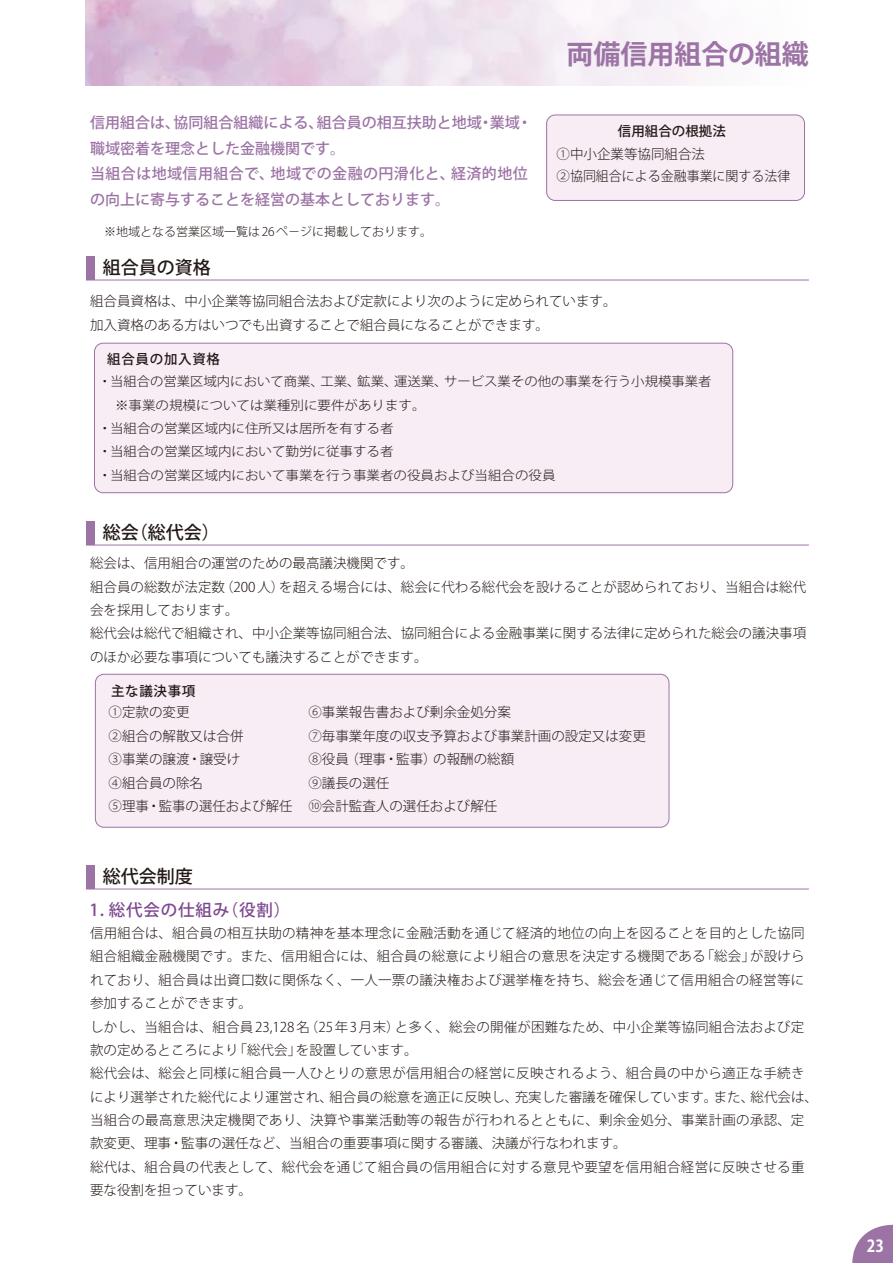
<style>
.page{position:relative;width:893px;height:1263px;background:#fff}
.page>*{position:absolute;margin:0;border:0;box-sizing:border-box;transform-origin:0 0}
.t1{font:700 27px "Koz Go Pro";color:#9c73a5}
.t2{font:500 18px "Koz Go Pro";color:#221815}
.t3{font:500 16.5px "Koz Go Pro";letter-spacing:.05em;color:#7d488f}
.t4{font:700 16.5px "Koz Go Pro";color:#fff;scale:.9 1}
.t5{font:500 15px/25.5px "Koz Go Pro";color:#9c73a5}
.t6{font:300 13.5px/23.4px "Koz Go Pro";letter-spacing:.02em;color:#221815}
.t7{font:300 13.5px/23.4px "Koz Go Pro";color:#221815}
.t8{font:500 13.5px/21.1px "Koz Go Pro";letter-spacing:.05em;color:#221815}
.t9{font:300 12.9px/23.4px "Koz Go Pro";color:#221815;scale:1.05 1}
.t10{font:300 12px "Koz Go Pro";color:#221815}
.s1{font-weight:500}
.s2{font-weight:300}
</style>
<div class="page">
<svg style="left:86px;top:0;width:618px;height:85px"></svg>
<svg style="left:852px;top:1224px;width:41px;height:39px"></svg>
<hr style="left:86px;top:280px;width:723px;height:1px;background:#9c73a5">
<div style="left:86px;top:257px;width:8px;height:23px;background:#9c73a5"></div>
<hr style="left:86px;top:545px;width:723px;height:1px;background:#9c73a5">
<div style="left:86px;top:522px;width:8px;height:23px;background:#9c73a5"></div>
<hr style="left:86px;top:889px;width:723px;height:1px;background:#9c73a5">
<div style="left:86px;top:866px;width:8px;height:23px;background:#9c73a5"></div>
<div style="left:547px;top:115px;width:257px;height:85px;background:#f8ecf5;border-radius:9px"></div>
<div style="left:546px;top:115px;width:259px;height:86px;border:1px solid #9c73a5;border-radius:9px"></div>
<div style="left:94px;top:343px;width:639px;height:150px;background:#f8ecf5;border-radius:9px"></div>
<div style="left:94px;top:343px;width:639px;height:150px;border:1px solid #9c73a5;border-radius:9px"></div>
<div style="left:95px;top:674px;width:574px;height:153px;background:#f8ecf5;border-radius:9px"></div>
<div style="left:95px;top:674px;width:574px;height:154px;border:1px solid #9c73a5;border-radius:9px"></div>
<p class="t5" style="left:90px;top:111px;width:444px">信用組合は、協同組合組織による、組合員の相互扶助と地域・業域・職域密着を理念とした金融機関です。<br>当組合は地域信用組合で、地域での金融の円滑化と、経済的地位の向上に寄与することを経営の基本としております。</p>
<p class="t10" style="left:104px;top:223px;width:330px">※地域となる営業区域一覧は26ペ－ジに掲載しております。</p>
<p class="t2" style="left:103px;top:255px;width:110px">組合員の資格</p>
<p class="t1" style="left:566px;top:37px;width:244px">両備信用組合の組織</p>
<p class="t7" style="left:557px;top:119px;width:171px;text-indent:61px"><span class="s1">信用組合の根拠法<br></span>①中小企業等協同組合法</p>
<p class="t7" style="left:557px;top:164px;width:235px">②協同組合による金融事業に関する法律</p>
<p class="t7" style="left:90px;top:290px;width:528px">組合員資格は、中小企業等協同組合法および定款により次のように定められています。加入資格のある方はいつでも出資することで組合員になることができます。</p>
<p class="t8" style="left:107px;top:350px;width:114px">組合員の加入資格</p>
<p class="t9" style="left:98px;top:370px;width:586px">・当組合の営業区域内において商業、工業、鉱業、運送業、サービス業その他の事業を行う小規模事業者　※事業の規模については業種別に要件があります。<br>・当組合の営業区域内に住所又は居所を有する者<br>・当組合の営業区域内において勤労に従事する者<br>・当組合の営業区域内において事業を行う事業者の役員および当組合の役員</p>
<p class="t2" style="left:103px;top:520px;width:119px">総会（総代会）</p>
<p class="t7" style="left:90px;top:552px;width:718px">総会は、信用組合の運営のための最高議決機関です。<br>組合員の総数が法定数（200 人）を超える場合には、総会に代わる総代会を設けることが認められており、当組合は総代会を採用しております。<br>総代会は総代で組織され、中小企業等協同組合法、協同組合による金融事業に関する法律に定められた総会の議決事項のほか必要な事項についても議決することができます。</p>
<p class="t8" style="left:109px;top:681px;width:88px">主な議決事項<br><span class="s2">①定款の変更</span></p>
<p class="t7" style="left:109px;top:724px;width:185px">②組合の解散又は合併<br>③事業の譲渡・譲受け<br>④組合員の除名<br>⑤理事・監事の選任および解任</p>
<p class="t7" style="left:308px;top:701px;width:339px">⑥事業報告書および剰余金処分案<br>⑦毎事業年度の収支予算および事業計画の設定又は変更<br>⑧役員（理事・監事）の報酬の総額<br>⑨議長の選任<br>⑩会計監査人の選任および解任</p>
<p class="t2" style="left:103px;top:864px;width:92px">総代会制度</p>
<p class="t3" style="left:90px;top:899px;width:202px">1．総代会の仕組み（役割）</p>
<p class="t6" style="left:90px;top:921px;width:729px">信用組合は、組合員の相互扶助の精神を基本理念に金融活動を通じて経済的地位の向上を図ることを目的とした協同組合組織金融機関です。また、信用組合には、組合員の総意により組合の意思を決定する機関である「総会」が設けられており、組合員は出資口数に関係なく、一人一票の議決権および選挙権を持ち、総会を通じて信用組合の経営等に参加することができます。<br>しかし、当組合は、組合員 23,128名（25 年 3 月末）と多く、総会の開催が困難なため、中小企業等協同組合法および定款の定めるところにより「総代会」を設置しています。<br>総代会は、総会と同様に組合員一人ひとりの意思が信用組合の経営に反映されるよう、組合員の中から適正な手続きにより選挙された総代により運営され、組合員の総意を適正に反映し、充実した審議を確保しています。また、総代会は、当組合の最高意思決定機関であり、決算や事業活動等の報告が行われるとともに、剰余金処分、事業計画の承認、定款変更、理事・監事の選任など、当組合の重要事項に関する審議、決議が行なわれます。<br>総代は、組合員の代表として、総代会を通じて組合員の信用組合に対する意見や要望を信用組合経営に反映させる重要な役割を担っています。</p>
<p class="t4" style="left:867px;top:1235px;width:20px">23</p>
</div>
